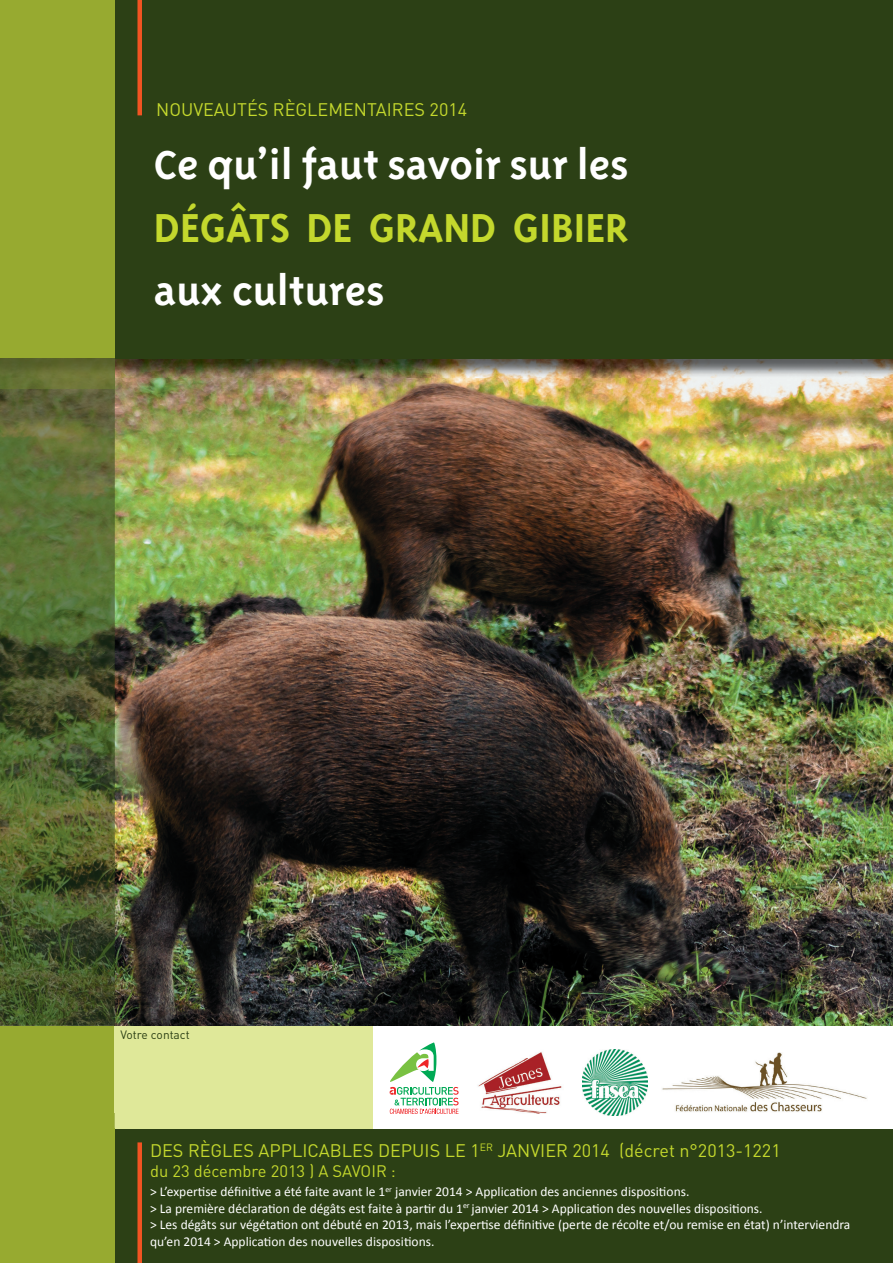
<style>
.page{position:relative;width:893px;height:1263px;background:#fff}
.page>*{position:absolute;margin:0;border:0;box-sizing:border-box;transform-origin:0 0}
.t1{font:700 46.5px "Triplex Sans OT";color:#fff}
.t2{font:700 46.5px "Triplex Sans OT";color:#c4d82d}
.t3{font:18px "DIN";color:#c4d82d}
.t4{font:16.5px "DIN";color:#c4d82d}
.t5{font:13.5px/16.2px "Calibri";color:#fff}
.t6{font:12px "DIN";letter-spacing:-.025em;color:#2c4015}
</style>
<div class="page">
<img style="left:115px;top:359px;width:778px;height:667px">
<div style="left:0;top:0;width:893px;height:359px;background:#2c4015"></div>
<div style="left:0;top:1128px;width:893px;height:135px;background:#2c4015"></div>
<div style="left:137px;top:0;width:5px;height:115px;background:#f15422"></div>
<div style="left:137px;top:1142px;width:5px;height:121px;background:#f15422"></div>
<div style="left:0;top:0;width:115px;height:359px;background:#97aa30"></div>
<img style="left:0;top:389px;width:115px;height:637px">
<img style="left:0;top:359px;width:115px;height:30px">
<div style="left:0;top:1128px;width:115px;height:135px;background:#97aa30"></div>
<img style="left:662px;top:1052px;width:205px;height:60px">
<img style="left:478px;top:1052px;width:84px;height:62px">
<svg style="left:390px;top:1042px;width:69px;height:72px"></svg>
<img style="left:582px;top:1050px;width:65px;height:65px">
<svg style="left:0;top:1026px;width:373px;height:102px;background:#c8d578"></svg>
<h2 class="t3" style="left:156px;top:98px;width:313px">NOUVEAUTÉS RÈGLEMENTAIRES 2014</h2>
<h1 class="t1" style="left:154px;top:141px;width:476px">Ce qu’il faut savoir sur les</h1>
<h1 class="t2" style="left:154px;top:204px;width:476px">DÉGÂTS DE GRAND GIBIER</h1>
<h1 class="t1" style="left:154px;top:267px;width:232px">aux cultures</h1>
<p class="t6" style="left:121px;top:1027px;width:71px">Votre contact</p>
<h2 class="t3" style="left:150px;top:1139px;width:632px">DES RÈGLES APPLICABLES DEPUIS LE 1<sup>ER</sup> JANVIER 2014 (décret n°2013-1221</h2>
<p class="t4" style="left:150px;top:1160px;width:247px">du 23 décembre 2013 ) A SAVOIR :</p>
<p class="t5" style="left:150px;top:1183px;width:702px">&gt; L’expertise définitive a été faite avant le 1<sup>er</sup> janvier 2014 &gt; Application des anciennes dispositions.<br>&gt; La première déclaration de dégâts est faite à partir du 1<sup>er</sup> janvier 2014 &gt; Application des nouvelles dispositions.<br>&gt; Les dégâts sur végétation ont débuté en 2013, mais l’expertise définitive (perte de récolte et/ou remise en état) n’interviendra</p>
<p class="t5" style="left:150px;top:1233px;width:286px">qu’en 2014 &gt; Application des nouvelles dispositions.</p>
</div>
